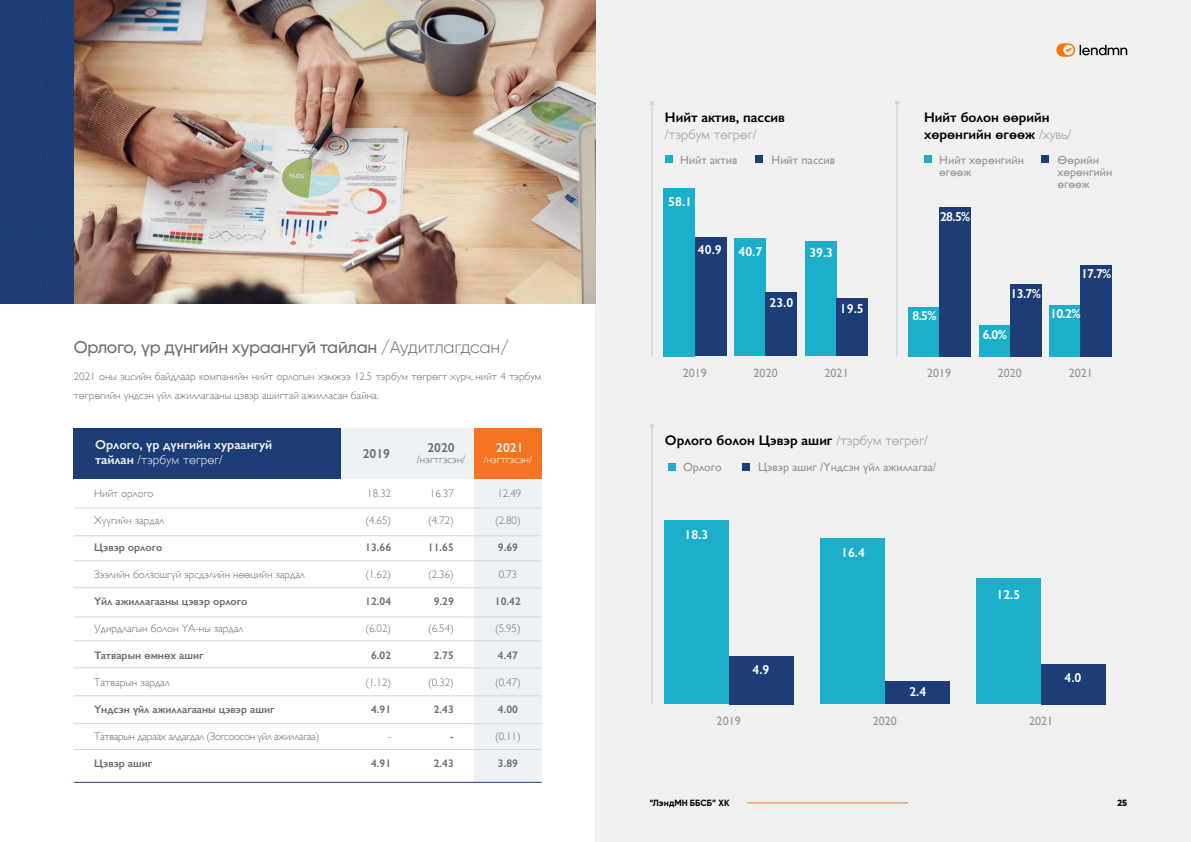
<style>
.page{position:relative;width:1191px;height:842px;background:#fff}
.page>*{position:absolute;margin:0;border:0;box-sizing:border-box;transform-origin:0 0}
.t1{font:500 17px "GIP";letter-spacing:-.02em;color:#6d6e71}
.t2{font:600 14px/17px "Gill Sans";color:#000}
.t3{font:300 14px "Gill Sans";color:#939598}
.t4{font:600 13px "Gill Sans";color:#fff}
.t5{font:600 13px/15px "Gill Sans";color:#f1f1f2}
.t6{font:600 13px "Gill Sans";color:#6d6e71}
.t7{font:12px/12px "Gill Sans";color:#939598}
.t8{font:300 11px/19px "Gill Sans";color:#6d6e71}
.t9{font:600 11px "Gill Sans";color:#6d6e71}
.t10{font:300 11px "Gill Sans";letter-spacing:-.03em;color:#6d6e71}
.t11{font:300 11px "Gill Sans";color:#fff}
.t12{font:700 9px "GIP";color:#000}
.t13{font:800 9px "GIP";color:#000}
.s1{font-weight:300}
.s2{font-weight:300;color:#939598}
</style>
<div class="page">
<div style="left:596px;top:0;width:595px;height:842px;background:#f1f1f2"></div>
<svg style="left:1056px;top:43px;width:71px;height:14px"></svg>
<hr style="left:747px;top:802px;width:161px;height:1px;background:#f47421">
<div style="left:474px;top:475px;width:67px;height:307px;background:#eff2f5"></div>
<div style="left:74px;top:428px;width:267px;height:50px;background:#1c3d75"></div>
<div style="left:474px;top:428px;width:67px;height:50px;background:#f47421"></div>
<div style="left:341px;top:428px;width:133px;height:50px;background:#eff2f5"></div>
<hr style="left:74px;top:782px;width:467px;height:1px;background:#1c3d75">
<hr style="left:74px;top:507px;width:467px;height:1px;background:#d1d7e3">
<hr style="left:74px;top:535px;width:467px;height:1px;background:#d1d7e3">
<hr style="left:74px;top:560px;width:467px;height:1px;background:#d1d7e3">
<hr style="left:74px;top:587px;width:467px;height:1px;background:#d1d7e3">
<hr style="left:74px;top:616px;width:467px;height:1px;background:#d1d7e3">
<hr style="left:74px;top:640px;width:467px;height:1px;background:#d1d7e3">
<hr style="left:74px;top:667px;width:467px;height:1px;background:#d1d7e3">
<hr style="left:74px;top:695px;width:467px;height:1px;background:#d1d7e3">
<hr style="left:74px;top:723px;width:467px;height:1px;background:#d1d7e3">
<hr style="left:74px;top:749px;width:467px;height:1px;background:#d1d7e3">
<div style="left:664px;top:188px;width:31px;height:168px;background:#1cafcb"></div>
<div style="left:908px;top:307px;width:31px;height:49px;background:#1cafcb"></div>
<div style="left:664px;top:520px;width:65px;height:184px;background:#1cafcb"></div>
<div style="left:734px;top:239px;width:31px;height:117px;background:#1cafcb"></div>
<div style="left:979px;top:325px;width:31px;height:31px;background:#1cafcb"></div>
<div style="left:820px;top:538px;width:65px;height:166px;background:#1cafcb"></div>
<div style="left:805px;top:241px;width:31px;height:115px;background:#1cafcb"></div>
<div style="left:1049px;top:305px;width:31px;height:51px;background:#1cafcb"></div>
<div style="left:976px;top:578px;width:65px;height:126px;background:#1cafcb"></div>
<div style="left:695px;top:237px;width:31px;height:119px;background:#1c3d75"></div>
<div style="left:939px;top:207px;width:31px;height:149px;background:#1c3d75"></div>
<div style="left:729px;top:656px;width:65px;height:48px;background:#1c3d75"></div>
<hr style="left:651px;top:103px;width:1px;height:253px;background:#d1d7e3">
<hr style="left:896px;top:103px;width:1px;height:253px;background:#d1d7e3">
<hr style="left:651px;top:426px;width:1px;height:278px;background:#d1d7e3">
<div style="left:765px;top:293px;width:32px;height:63px;background:#1c3d75"></div>
<div style="left:1010px;top:284px;width:31px;height:72px;background:#1c3d75"></div>
<div style="left:885px;top:681px;width:65px;height:23px;background:#1c3d75"></div>
<div style="left:836px;top:299px;width:31px;height:57px;background:#1c3d75"></div>
<div style="left:1080px;top:265px;width:32px;height:91px;background:#1c3d75"></div>
<div style="left:1041px;top:664px;width:65px;height:40px;background:#1c3d75"></div>
<svg style="left:650px;top:101px;width:4px;height:4px"></svg>
<svg style="left:895px;top:101px;width:4px;height:4px"></svg>
<svg style="left:650px;top:424px;width:4px;height:4px"></svg>
<div style="left:665px;top:155px;width:7px;height:8px;background:#1cafcb"></div>
<div style="left:924px;top:155px;width:7px;height:8px;background:#1cafcb"></div>
<div style="left:668px;top:463px;width:7px;height:8px;background:#1cafcb"></div>
<div style="left:755px;top:155px;width:8px;height:8px;background:#1c3d75"></div>
<div style="left:1041px;top:155px;width:7px;height:8px;background:#1c3d75"></div>
<div style="left:742px;top:463px;width:7px;height:8px;background:#1c3d75"></div>
<img style="left:74px;top:0;width:521px;height:303px">
<div style="left:0;top:0;width:74px;height:303px;background:#1c3d75"></div>
<h1 class="t1" style="left:74px;top:337px;width:437px">Орлого, үр дүнгийн хураангуй тайлан <span class="s1">/Аудитлагдсан/</span></h1>
<p class="t8" style="left:74px;top:367px;width:469px">2021 оны эцсийн байдлаар компанийн нийт орлогын хэмжээ 12.5 тэрбум төгрөгт хүрч, нийт 4 тэрбум төгрөгийн үндсэн үйл ажиллагааны цэвэр ашигтай ажилласан байна.</p>
<p class="t5" style="left:95px;top:437px;width:179px">Орлого, үр дүнгийн хураангуй тайлан <span class="s1">/тэрбум төгрөг/</span></p>
<p class="t6" style="left:427px;top:440px;width:29px">2020</p>
<p class="t5" style="left:496px;top:440px;width:29px">2021</p>
<p class="t6" style="left:363px;top:446px;width:29px">2019</p>
<p class="t8" style="left:417px;top:449px;width:50px">/нэгтгэсэн/</p>
<p class="t11" style="left:484px;top:450px;width:50px">/нэгтгэсэн/</p>
<p class="t8" style="left:94px;top:483px;width:61px">Нийт орлого</p>
<p class="t8" style="left:94px;top:510px;width:71px">Хүүгийн зардал</p>
<p class="t9" style="left:94px;top:540px;width:70px">Цэвэр орлого</p>
<p class="t8" style="left:94px;top:564px;width:212px">Зээлийн болзошгүй эрсдэлийн нөөцийн зардал</p>
<p class="t9" style="left:94px;top:594px;width:155px">Үйл ажиллагааны цэвэр орлого</p>
<p class="t8" style="left:94px;top:618px;width:150px">Удирдлагын болон ҮА-ны зардал</p>
<p class="t9" style="left:94px;top:648px;width:111px">Татварын өмнөх ашиг</p>
<p class="t8" style="left:94px;top:672px;width:77px">Татварын зардал</p>
<p class="t9" style="left:94px;top:702px;width:182px">Үндсэн үйл ажиллагааны цэвэр ашиг</p>
<p class="t10" style="left:94px;top:727px;width:226px">Татварын дараах алдагдал (Зогсоосон үйл ажиллагаа)</p>
<p class="t9" style="left:94px;top:756px;width:59px">Цэвэр ашиг</p>
<p class="t8" style="left:367px;top:483px;width:25px">18.32</p>
<p class="t8" style="left:365px;top:510px;width:27px">(4.65)</p>
<p class="t9" style="left:365px;top:540px;width:27px">13.66</p>
<p class="t8" style="left:365px;top:564px;width:27px">(1.62)</p>
<p class="t9" style="left:365px;top:594px;width:27px">12.04</p>
<p class="t8" style="left:365px;top:618px;width:27px">(6.02)</p>
<p class="t9" style="left:371px;top:648px;width:22px">6.02</p>
<p class="t8" style="left:365px;top:672px;width:27px">(1.12)</p>
<p class="t9" style="left:371px;top:702px;width:22px">4.91</p>
<p class="t8" style="left:388px;top:726px;width:5px">-</p>
<p class="t9" style="left:371px;top:756px;width:22px">4.91</p>
<p class="t8" style="left:430px;top:483px;width:25px">16.37</p>
<p class="t8" style="left:428px;top:510px;width:27px">(4.72)</p>
<p class="t9" style="left:428px;top:540px;width:27px">11.65</p>
<p class="t8" style="left:428px;top:564px;width:27px">(2.36)</p>
<p class="t9" style="left:434px;top:594px;width:22px">9.29</p>
<p class="t8" style="left:428px;top:618px;width:27px">(6.54)</p>
<p class="t9" style="left:434px;top:648px;width:22px">2.75</p>
<p class="t8" style="left:428px;top:672px;width:27px">(0.32)</p>
<p class="t9" style="left:434px;top:702px;width:22px">2.43</p>
<p class="t9" style="left:450px;top:729px;width:5px">-</p>
<p class="t9" style="left:434px;top:756px;width:22px">2.43</p>
<p class="t8" style="left:497px;top:483px;width:25px">12.49</p>
<p class="t8" style="left:495px;top:510px;width:27px">(2.80)</p>
<p class="t9" style="left:498px;top:540px;width:22px">9.69</p>
<p class="t8" style="left:499px;top:564px;width:20px">0.73</p>
<p class="t9" style="left:495px;top:594px;width:27px">10.42</p>
<p class="t8" style="left:495px;top:618px;width:27px">(5.95)</p>
<p class="t9" style="left:498px;top:648px;width:22px">4.47</p>
<p class="t8" style="left:495px;top:672px;width:27px">(0.47)</p>
<p class="t9" style="left:498px;top:702px;width:22px">4.00</p>
<p class="t8" style="left:495px;top:726px;width:27px">(0.11)</p>
<p class="t9" style="left:498px;top:756px;width:22px">3.89</p>
<p class="t2" style="left:665px;top:109px;width:122px">Нийт актив, пассив</p>
<p class="t3" style="left:665px;top:123px;width:93px">/тэрбум төгрөг/</p>
<p class="t2" style="left:924px;top:109px;width:149px">Нийт болон өөрийн хөрөнгийн өгөөж <span class="s2">/хувь/</span></p>
<p class="t7" style="left:771px;top:153px;width:65px">Нийт пассив</p>
<p class="t7" style="left:1057px;top:153px;width:56px">Өөрийн хөрөнгийн өгөөж</p>
<p class="t7" style="left:680px;top:153px;width:59px">Нийт актив</p>
<p class="t7" style="left:939px;top:153px;width:86px">Нийт хөрөнгийн өгөөж</p>
<p class="t4" style="left:668px;top:193px;width:25px">58.1</p>
<p class="t4" style="left:698px;top:242px;width:25px">40.9</p>
<p class="t4" style="left:738px;top:244px;width:25px">40.7</p>
<p class="t4" style="left:769px;top:295px;width:25px">23.0</p>
<p class="t4" style="left:809px;top:245px;width:25px">39.3</p>
<p class="t4" style="left:840px;top:301px;width:25px">19.5</p>
<p class="t4" style="left:940px;top:209px;width:32px">28.5%</p>
<p class="t4" style="left:912px;top:308px;width:26px">8.5%</p>
<p class="t4" style="left:1010px;top:286px;width:32px">13.7%</p>
<p class="t4" style="left:982px;top:327px;width:26px">6.0%</p>
<p class="t4" style="left:1081px;top:266px;width:32px">17.7%</p>
<p class="t4" style="left:1050px;top:306px;width:32px">10.2%</p>
<p class="t7" style="left:683px;top:367px;width:25px">2019</p>
<p class="t7" style="left:927px;top:367px;width:25px">2019</p>
<p class="t7" style="left:753px;top:367px;width:25px">2020</p>
<p class="t7" style="left:998px;top:367px;width:25px">2020</p>
<p class="t7" style="left:824px;top:367px;width:25px">2021</p>
<p class="t7" style="left:1069px;top:367px;width:25px">2021</p>
<p class="t2" style="left:665px;top:432px;width:265px">Орлого болон Цэвэр ашиг <span class="s2">/тэрбум төгрөг/</span></p>
<p class="t7" style="left:683px;top:461px;width:40px">Орлого</p>
<p class="t4" style="left:684px;top:527px;width:25px">18.3</p>
<p class="t7" style="left:758px;top:461px;width:179px">Цэвэр ашиг /Үндсэн үйл ажиллагаа/</p>
<p class="t4" style="left:841px;top:545px;width:25px">16.4</p>
<p class="t4" style="left:752px;top:662px;width:18px">4.9</p>
<p class="t7" style="left:716px;top:715px;width:25px">2019</p>
<p class="t7" style="left:873px;top:715px;width:25px">2020</p>
<p class="t4" style="left:909px;top:684px;width:18px">2.4</p>
<p class="t4" style="left:996px;top:586px;width:25px">12.5</p>
<p class="t7" style="left:1029px;top:715px;width:25px">2021</p>
<p class="t4" style="left:1064px;top:670px;width:18px">4.0</p>
<p class="t12" style="left:649px;top:797px;width:82px">“ЛэндМН ББСБ” ХК</p>
<p class="t13" style="left:1117px;top:797px;width:11px">25</p>
</div>
